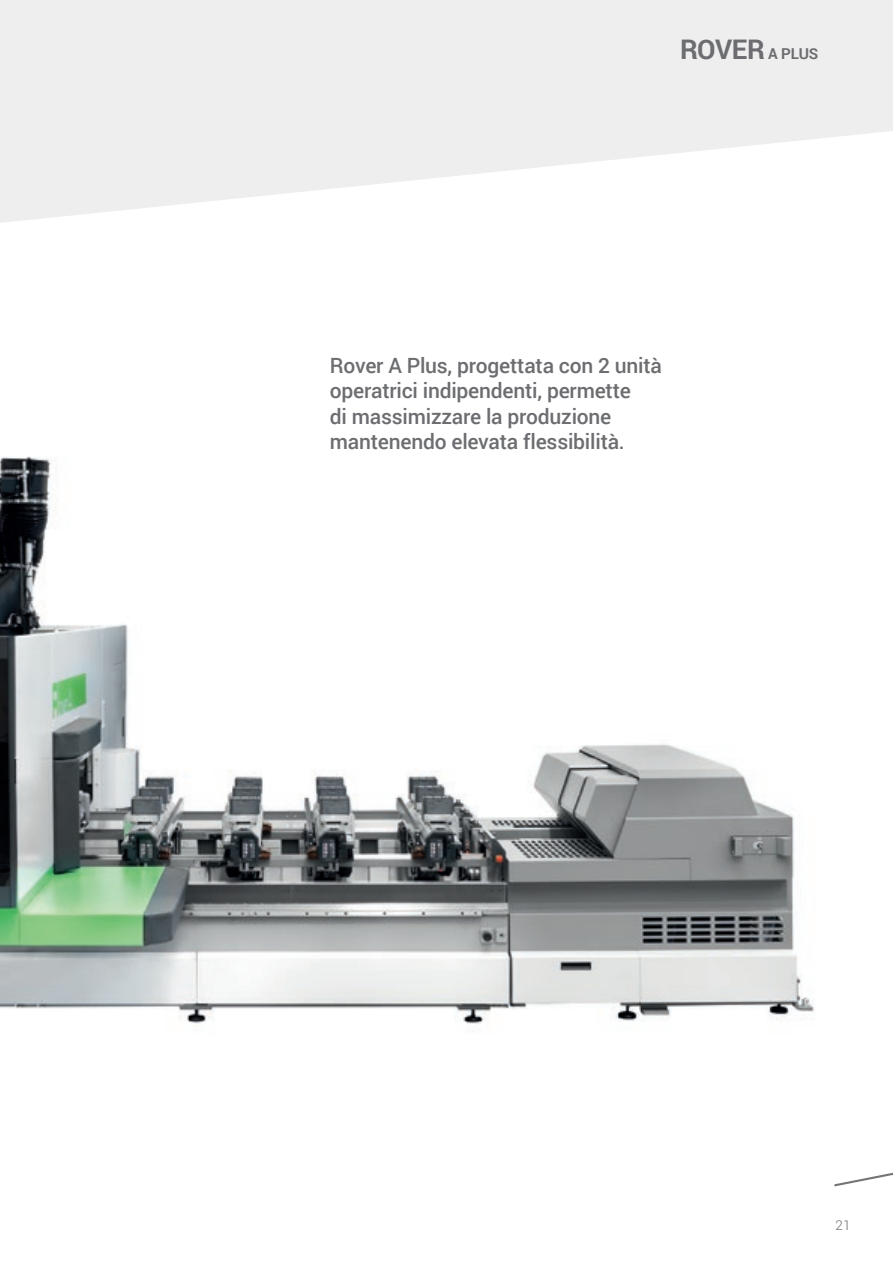
<style>
.page{position:relative;width:893px;height:1263px;background:#fff}
.page>*{position:absolute;margin:0;border:0;box-sizing:border-box;transform-origin:0 0}
.t1{font:700 27px "Roboto";letter-spacing:-.015em;color:#6c6d70}
.t2{font:500 21px/25.2px "Roboto";letter-spacing:-.01em;color:#6c6d70}
.t3{font:300 13.5px "Roboto";color:#6c6d70}
.s1{font-size:15px}
</style>
<div class="page">
<svg style="left:834px;top:1172px;width:59px;height:14px"></svg>
<svg style="left:0;top:0;width:893px;height:223px;fill:#eeeeef"></svg>
<img style="left:0;top:456px;width:814px;height:576px">
<p class="t1" style="left:680px;top:30px;width:140px">ROVER <span class="s1">A PLUS</span></p>
<p class="t2" style="left:330px;top:352px;width:334px">Rover A Plus, progettata con 2 unità operatrici indipendenti, permette<br>di massimizzare la produzione mantenendo elevata flessibilità.</p>
<p class="t3" style="left:836px;top:1215px;width:16px">21</p>
</div>
